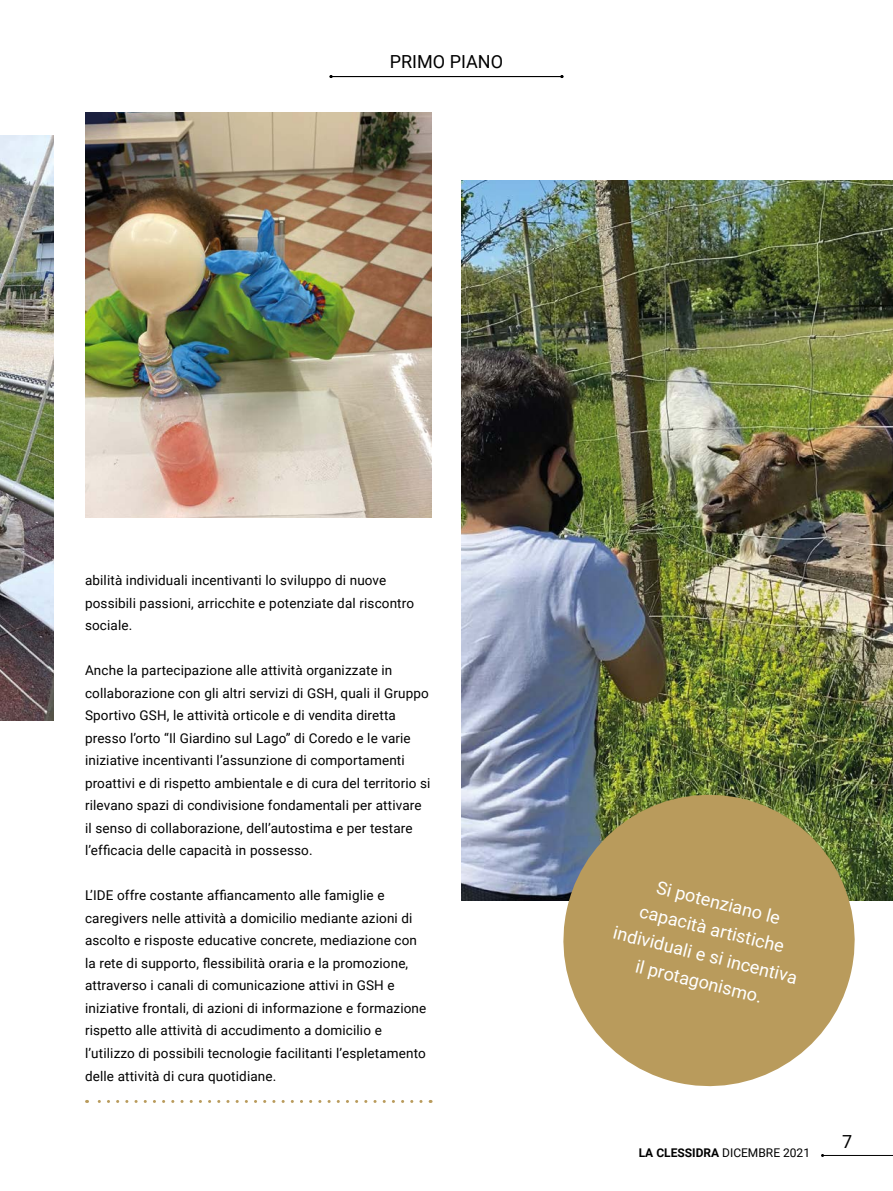
<style>
.page{position:relative;width:893px;height:1191px;background:#fff}
.page>*{position:absolute;margin:0;border:0;box-sizing:border-box;transform-origin:0 0}
.t1{font:18px/27px "Roboto";color:#fff;text-align:center}
.t2{font:18px "Roboto";color:#000}
.t3{font:13.5px/22.5px "Roboto";letter-spacing:.01em;color:#000}
.t4{font:12px "Roboto";color:#000}
.s1{font-weight:700}
</style>
<div class="page">
<svg style="left:87px;top:1100px;width:334px;height:3px"></svg>
<img style="left:85px;top:113px;width:347px;height:405px">
<img style="left:461px;top:180px;width:432px;height:720px">
<img style="left:0;top:135px;width:53px;height:585px">
<svg style="left:548px;top:779px;width:322px;height:308px;fill:#b99b5c"></svg>
<hr style="left:822px;top:1155px;width:71px;height:1px;background:#000">
<hr style="left:331px;top:76px;width:231px;height:1px;background:#000">
<h1 class="t2" style="left:390px;top:49px;width:115px">PRIMO PIANO</h1>
<p class="t3" style="left:85px;top:568px;width:331px">abilità individuali incentivanti lo sviluppo di nuove possibili passioni, arricchite e potenziate dal riscontro sociale.</p>
<p class="t3" style="left:85px;top:659px;width:347px">Anche la partecipazione alle attività organizzate in collaborazione con gli altri servizi di GSH, quali il Gruppo Sportivo GSH, le attività orticole e di vendita diretta presso l’orto “Il Giardino sul Lago” di Coredo e le varie iniziative incentivanti l’assunzione di comportamenti proattivi e di rispetto ambientale e di cura del territorio si rilevano spazi di condivisione fondamentali per attivare il senso di collaborazione, dell’autostima e per testare l’efficacia delle capacità in possesso.</p>
<p class="t3" style="left:85px;top:884px;width:343px">L’IDE offre costante affiancamento alle famiglie e caregivers nelle attività a domicilio mediante azioni di ascolto e risposte educative concrete, mediazione con la rete di supporto, flessibilità oraria e la promozione, attraverso i canali di comunicazione attivi in GSH e iniziative frontali, di azioni di informazione e formazione rispetto alle attività di accudimento a domicilio e l’utilizzo di possibili tecnologie facilitanti l’espletamento delle attività di cura quotidiane.</p>
<h1 class="t1" style="left:630px;top:865px;width:190px;rotate:14deg">Si potenziano le capacità artistiche individuali e si incentiva il protagonismo.</h1>
<p class="t4" style="left:639px;top:1144px;width:173px"><span class="s1">LA CLESSIDRA</span> DICEMBRE 2021</p>
<h1 class="t2" style="left:842px;top:1128px;width:12px">7</h1>
</div>
